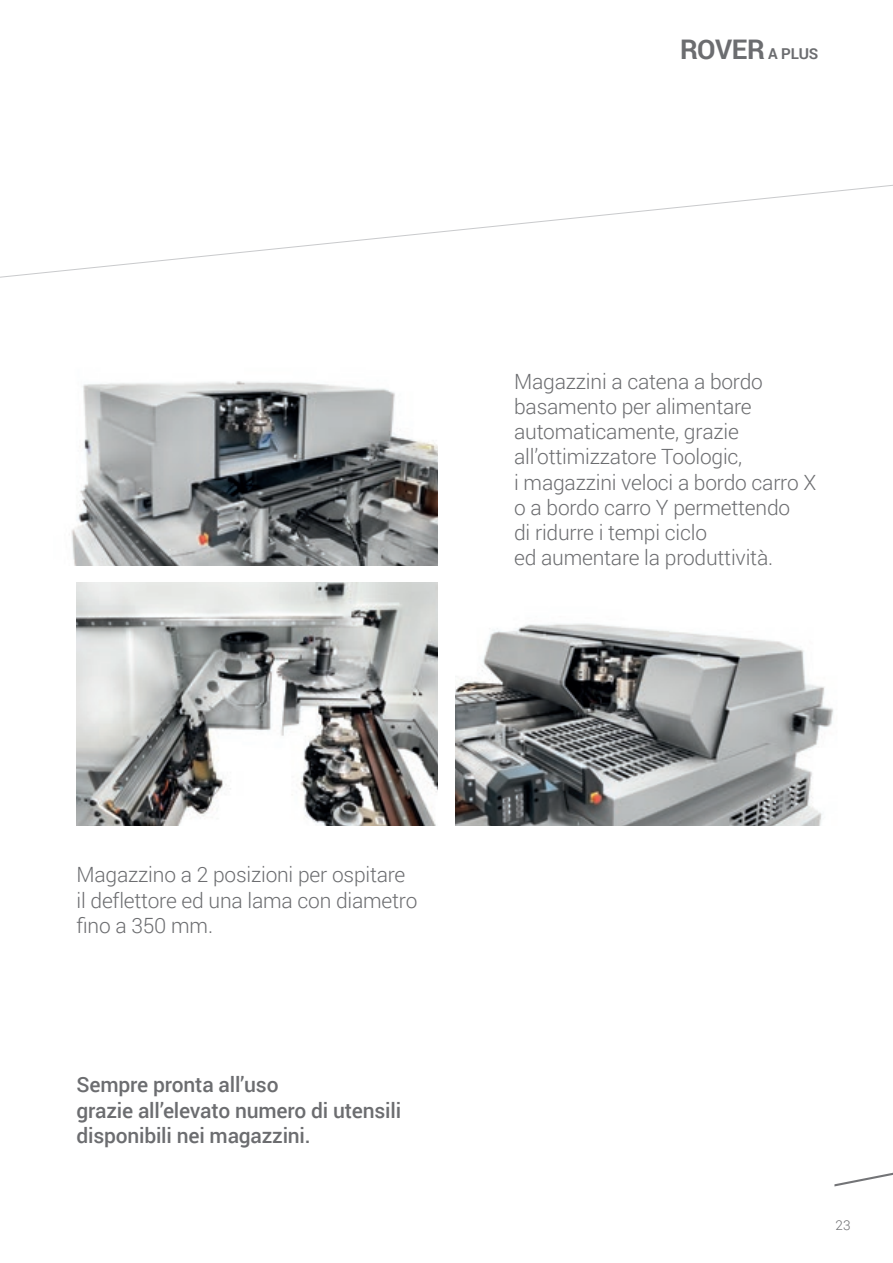
<style>
.page{position:relative;width:893px;height:1263px;background:#fff}
.page>*{position:absolute;margin:0;border:0;box-sizing:border-box;transform-origin:0 0}
.t1{font:700 27px "Roboto";letter-spacing:-.015em;color:#6c6d70}
.t2{font:300 21px/25.2px "Roboto";letter-spacing:-.01em;color:#6c6d70}
.t3{font:500 21px/25.2px "Roboto";letter-spacing:-.01em;color:#6c6d70}
.t4{font:300 13.5px "Roboto";color:#6c6d70}
.s1{font-size:15px}
</style>
<div class="page">
<svg style="left:834px;top:1172px;width:59px;height:14px"></svg>
<img style="left:77px;top:582px;width:361px;height:243px">
<img style="left:71px;top:381px;width:367px;height:184px">
<img style="left:455px;top:623px;width:379px;height:202px">
<svg style="left:0;top:185px;width:893px;height:93px"></svg>
<p class="t1" style="left:680px;top:30px;width:140px">ROVER <span class="s1">A PLUS</span></p>
<p class="t2" style="left:514px;top:368px;width:250px">Magazzini a catena a bordo basamento per alimentare automaticamente, grazie all’ottimizzatore Toologic,</p>
<p class="t2" style="left:514px;top:469px;width:304px">i magazzini veloci a bordo carro X o a bordo carro Y permettendo</p>
<p class="t2" style="left:514px;top:519px;width:194px">di ridurre i tempi ciclo</p>
<p class="t2" style="left:514px;top:544px;width:260px">ed aumentare la produttività.</p>
<p class="t2" style="left:77px;top:862px;width:342px">Magazzino a 2 posizioni per ospitare il deflettore ed una lama con diametro fino a 350 mm.</p>
<p class="t3" style="left:77px;top:1071px;width:203px">Sempre pronta all’uso</p>
<p class="t3" style="left:77px;top:1097px;width:326px">grazie all’elevato numero di utensili disponibili nei magazzini.</p>
<p class="t4" style="left:836px;top:1215px;width:16px">23</p>
</div>
